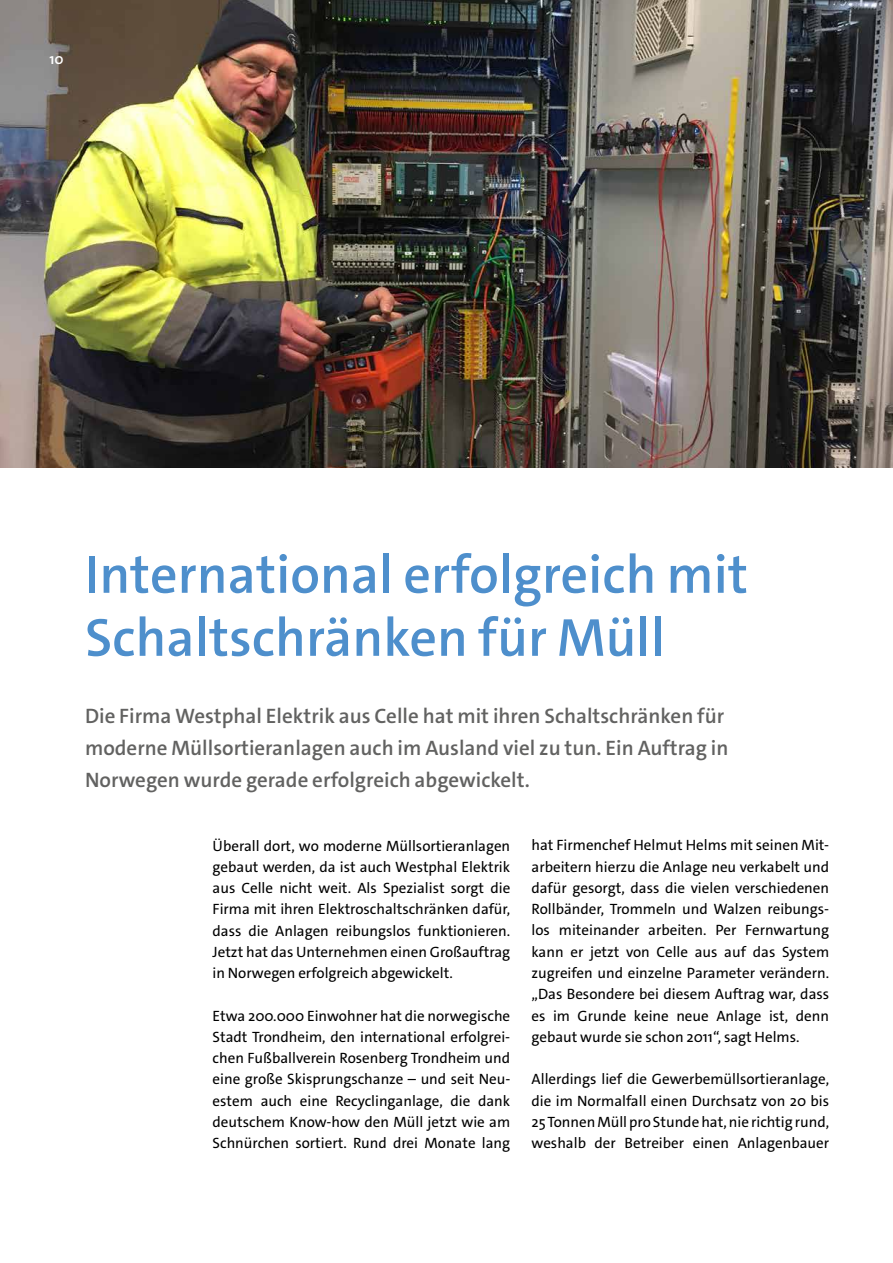
<style>
.page{position:relative;width:893px;height:1263px;background:#fff}
.page>*{position:absolute;margin:0;border:0;box-sizing:border-box;transform-origin:0 0}
.t1{font:600 54px/63px "The Sans C4 s";color:#4e8fcc}
.t2{font:600 21px/32px "The Sans C4 s";color:#626261}
.t3{font:15px/21.3px "The Sans C4 s";color:#000;text-align:justify}
.t4{font:600 15px "The Sans C4 s";color:#fff}
</style>
<div class="page">
<img style="left:0;top:0;width:893px;height:468px">
<p class="t4" style="left:50px;top:49px;width:16px">10</p>
<h1 class="t1" style="left:85px;top:543px;width:664px">International erfolgreich mit<br>Schaltschränken für Müll</h1>
<h2 class="t2" style="left:85px;top:700px;width:645px">Die Firma Westphal Elektrik aus Celle hat mit ihren Schaltschränken für moderne Müllsortieranlagen auch im Ausland viel zu tun. Ein Auftrag in<br>Norwegen wurde gerade erfolgreich abgewickelt.</h2>
<p class="t3" style="left:213px;top:835px;width:299px">Überall dort, wo moderne Müllsortieranlagen gebaut werden, da ist auch Westphal Elektrik aus Celle nicht weit. Als Spezialist sorgt die Firma mit ihren Elektroschaltschränken dafür, dass die Anlagen reibungslos funktionieren.<br>Jetzt hat das Unternehmen einen Großauftrag in Norwegen erfolgreich abgewickelt.</p>
<p class="t3" style="left:213px;top:1005px;width:299px">Etwa 200.000 Einwohner hat die norwegische Stadt Trondheim, den international erfolgrei&shy;chen Fußballverein Rosenberg Trondheim und eine große Skisprungschanze – und seit Neu&shy;estem auch eine Recyclinganlage, die dank deutschem Know-how den Müll jetzt wie am Schnürchen sortiert. Rund drei Monate lang</p>
<p class="t3" style="left:531px;top:835px;width:299px">hat Firmenchef Helmut Helms mit seinen Mit&shy;arbeitern hierzu die Anlage neu verkabelt und dafür gesorgt, dass die vielen verschiedenen Rollbänder, Trommeln und Walzen reibungs&shy;los miteinander arbeiten. Per Fernwartung kann er jetzt von Celle aus auf das System zugreifen und einzelne Parameter verändern. „Das Besondere bei diesem Auftrag war, dass es im Grunde keine neue Anlage ist, denn gebaut wurde sie schon 2011“, sagt Helms.</p>
<p class="t3" style="left:531px;top:1069px;width:299px">Allerdings lief die Gewerbemüllsortieranlage, die im Normalfall einen Durchsatz von 20 bis 25 Tonnen Müll pro Stunde hat, nie richtig rund, weshalb der Betreiber einen Anlagenbauer</p>
</div>
